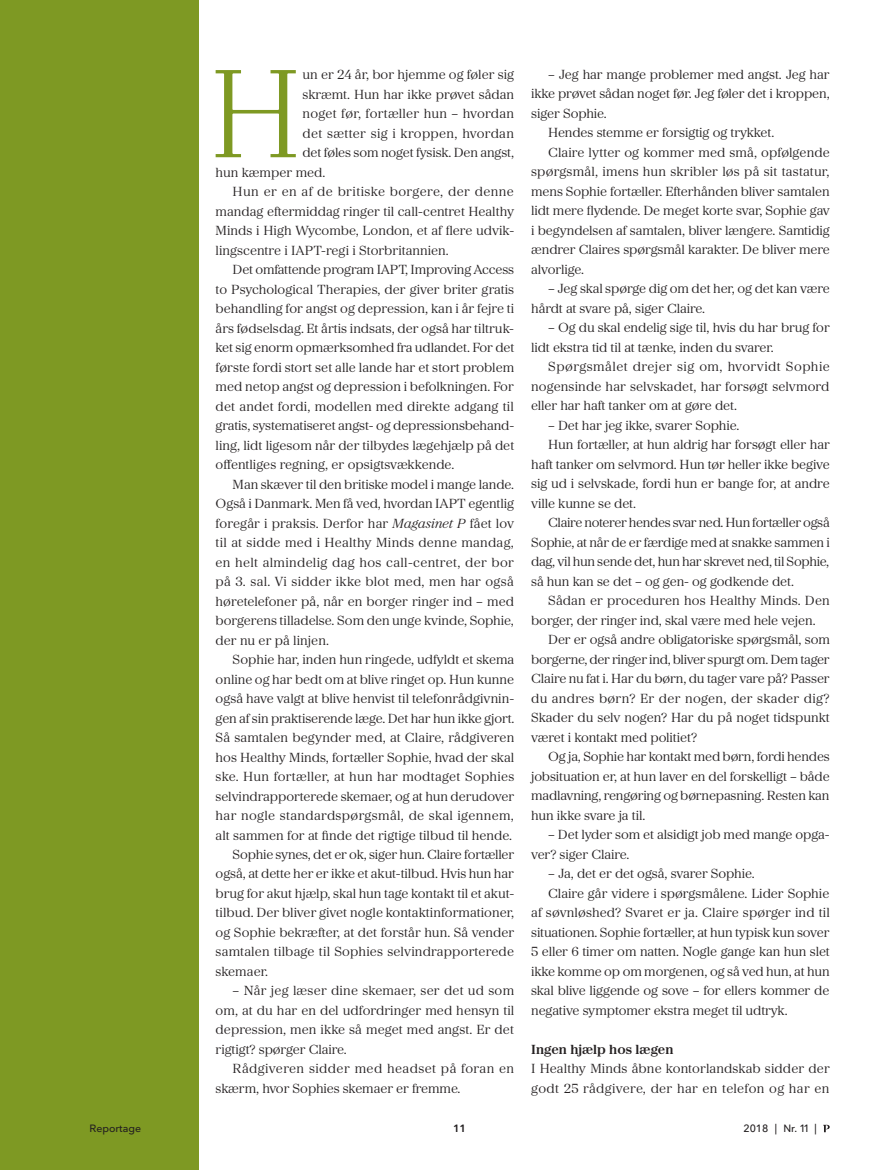
<style>
.page{position:relative;width:872px;height:1170px;background:#fff}
.page>*{position:absolute;margin:0;border:0;box-sizing:border-box;transform-origin:0 0}
.t1{font:300 128.25px "Italian Plate No 4 Expanded";color:#7e9923}
.t2{font:13.5px/19.5px "Italian Plate No 4 Expanded";letter-spacing:-.005em;color:#231f20}
.t3{font:13.5px/19.5px "Italian Plate No 4 Expanded";letter-spacing:.015em;color:#231f20}
.t4{font:13.5px "Italian Plate No 4 Expanded";letter-spacing:.025em;color:#231f20}
.t5{font:13.5px "Italian Plate No 4 Expanded";letter-spacing:.03em;color:#231f20}
.t6{font:13.5px "Italian Plate No 4 Expanded";letter-spacing:.02em;color:#231f20}
.t7{font:13.5px "Italian Plate No 4 Expanded";letter-spacing:.035em;color:#231f20}
.t8{font:700 13.5px "Italian Plate No 4 Expanded";letter-spacing:.005em;color:#231f20}
.t9{font:500 10.5px "Nationale";color:#231f20}
.t10{font:600 10.5px "Nationale";color:#231f20}
.s1{font-style:italic}
</style>
<div class="page">
<div style="left:0;top:0;width:198px;height:1170px;background:#7e9923"></div>
<svg style="left:823px;top:1125px;width:6px;height:7px"></svg>
<h1 class="t1" style="left:209px;top:65px;width:94px">H</h1>
<p class="t2" style="left:302px;top:66px;width:213px">un er 24 år, bor hjemme og føler sig</p>
<p class="t2" style="left:302px;top:86px;width:213px">skræmt. Hun har ikke prøvet sådan</p>
<p class="t4" style="left:302px;top:108px;width:213px">noget før, fortæller hun – hvordan</p>
<p class="t5" style="left:302px;top:128px;width:213px">det sætter sig i kroppen, hvordan</p>
<p class="t2" style="left:302px;top:144px;width:213px">det føles som noget fysisk. Den angst,</p>
<p class="t2" style="left:216px;top:164px;width:111px">hun kæmper med.</p>
<p class="t7" style="left:233px;top:186px;width:283px">Hun er en af de britiske borgere, der denne</p>
<p class="t2" style="left:216px;top:203px;width:300px">mandag eftermiddag ringer til call-centret Healthy</p>
<p class="t2" style="left:216px;top:222px;width:300px">Minds i High Wycombe, London, et af flere udvik-</p>
<p class="t2" style="left:216px;top:242px;width:235px">lingscentre i IAPT-regi i Storbritannien.</p>
<p class="t2" style="left:233px;top:261px;width:283px">Det omfattende program IAPT, Improving Access</p>
<p class="t2" style="left:216px;top:281px;width:300px">to Psychological Therapies, der giver briter gratis</p>
<p class="t2" style="left:216px;top:300px;width:300px">behandling for angst og depression, kan i år fejre ti</p>
<p class="t2" style="left:216px;top:320px;width:300px">års fødselsdag. Et årtis indsats, der også har tiltruk-</p>
<p class="t2" style="left:216px;top:339px;width:300px">ket sig enorm opmærksomhed fra udlandet. For det</p>
<p class="t2" style="left:216px;top:359px;width:300px">første fordi stort set alle lande har et stort problem</p>
<p class="t2" style="left:216px;top:378px;width:300px">med netop angst og depression i befolkningen. For</p>
<p class="t3" style="left:216px;top:398px;width:300px">det andet fordi, modellen med direkte adgang til</p>
<p class="t2" style="left:216px;top:417px;width:300px">gratis, systematiseret angst- og depressionsbehand-</p>
<p class="t2" style="left:216px;top:437px;width:300px">ling, lidt ligesom når der tilbydes lægehjælp på det</p>
<p class="t2" style="left:216px;top:456px;width:240px">offentliges regning, er opsigtsvækkende.</p>
<p class="t2" style="left:233px;top:476px;width:283px">Man skæver til den britiske model i mange lande.</p>
<p class="t2" style="left:216px;top:495px;width:300px">Også i Danmark. Men få ved, hvordan IAPT egentlig</p>
<p class="t3" style="left:216px;top:515px;width:300px">foregår i praksis. Derfor har <span class="s1">Magasinet P</span> fået lov</p>
<p class="t6" style="left:216px;top:537px;width:300px">til at sidde med i Healthy Minds denne mandag,</p>
<p class="t5" style="left:216px;top:557px;width:300px">en helt almindelig dag hos call-centret, der bor</p>
<p class="t4" style="left:216px;top:576px;width:300px">på 3. sal. Vi sidder ikke blot med, men har også</p>
<p class="t2" style="left:216px;top:593px;width:300px">høretelefoner på, når en borger ringer ind – med</p>
<p class="t2" style="left:216px;top:612px;width:300px">borgerens tilladelse. Som den unge kvinde, Sophie,</p>
<p class="t2" style="left:216px;top:632px;width:115px">der nu er på linjen.</p>
<p class="t2" style="left:233px;top:651px;width:283px">Sophie har, inden hun ringede, udfyldt et skema</p>
<p class="t2" style="left:216px;top:671px;width:300px">online og har bedt om at blive ringet op. Hun kunne</p>
<p class="t2" style="left:216px;top:690px;width:300px">også have valgt at blive henvist til telefonrådgivnin-</p>
<p class="t2" style="left:216px;top:710px;width:300px">gen af sin praktiserende læge. Det har hun ikke gjort.</p>
<p class="t3" style="left:216px;top:729px;width:300px">Så samtalen begynder med, at Claire, rådgiveren</p>
<p class="t2" style="left:216px;top:748px;width:300px">hos Healthy Minds, fortæller Sophie, hvad der skal</p>
<p class="t4" style="left:216px;top:771px;width:300px">ske. Hun fortæller, at hun har modtaget Sophies</p>
<p class="t2" style="left:216px;top:787px;width:300px">selvindrapporterede skemaer, og at hun derudover</p>
<p class="t5" style="left:216px;top:810px;width:300px">har nogle standardspørgsmål, de skal igennem,</p>
<p class="t2" style="left:216px;top:826px;width:298px">alt sammen for at finde det rigtige tilbud til hende.</p>
<p class="t2" style="left:233px;top:846px;width:283px">Sophie synes, det er ok, siger hun. Claire fortæller</p>
<p class="t2" style="left:216px;top:865px;width:300px">også, at dette her er ikke et akut-tilbud. Hvis hun har</p>
<p class="t2" style="left:216px;top:885px;width:300px">brug for akut hjælp, skal hun tage kontakt til et akut-</p>
<p class="t2" style="left:216px;top:904px;width:300px">tilbud. Der bliver givet nogle kontaktinformationer,</p>
<p class="t2" style="left:216px;top:924px;width:300px">og Sophie bekræfter, at det forstår hun. Så vender</p>
<p class="t3" style="left:216px;top:943px;width:300px">samtalen tilbage til Sophies selvindrapporterede</p>
<p class="t2" style="left:216px;top:963px;width:54px">skemaer.</p>
<p class="t2" style="left:216px;top:982px;width:300px;text-align:justify;text-indent:17px">– Når jeg læser dine skemaer, ser det ud som om, at du har en del udfordringer med hensyn til depression, men ikke så meget med angst. Er det rigtigt? spørger Claire.</p>
<p class="t2" style="left:216px;top:1060px;width:300px;text-indent:17px">Rådgiveren sidder med headset på foran en skærm, hvor Sophies skemaer er fremme.</p>
<p class="t2" style="left:548px;top:66px;width:283px">– Jeg har mange problemer med angst. Jeg har</p>
<p class="t2" style="left:531px;top:85px;width:300px">ikke prøvet sådan noget før. Jeg føler det i kroppen,</p>
<p class="t2" style="left:531px;top:105px;width:77px">siger Sophie.</p>
<p class="t2" style="left:548px;top:124px;width:228px">Hendes stemme er forsigtig og trykket.</p>
<p class="t2" style="left:548px;top:144px;width:283px">Claire lytter og kommer med små, opfølgende</p>
<p class="t3" style="left:531px;top:163px;width:300px">spørgsmål, imens hun skribler løs på sit tastatur,</p>
<p class="t2" style="left:531px;top:183px;width:300px">mens Sophie fortæller. Efterhånden bliver samtalen</p>
<p class="t2" style="left:531px;top:202px;width:300px">lidt mere flydende. De meget korte svar, Sophie gav</p>
<p class="t2" style="left:531px;top:222px;width:300px">i begyndelsen af samtalen, bliver længere. Samtidig</p>
<p class="t2" style="left:531px;top:241px;width:300px">ændrer Claires spørgsmål karakter. De bliver mere</p>
<p class="t2" style="left:531px;top:261px;width:54px">alvorlige.</p>
<p class="t2" style="left:531px;top:280px;width:300px;text-indent:17px">– Jeg skal spørge dig om det her, og det kan være hårdt at svare på, siger Claire.</p>
<p class="t2" style="left:531px;top:319px;width:300px;text-indent:17px">– Og du skal endelig sige til, hvis du har brug for lidt ekstra tid til at tænke, inden du svarer.</p>
<p class="t2" style="left:531px;top:358px;width:300px;text-align:justify;text-indent:17px">Spørgsmålet drejer sig om, hvorvidt Sophie nogensinde har selvskadet, har forsøgt selvmord eller har haft tanker om at gøre det.</p>
<p class="t2" style="left:548px;top:417px;width:193px">– Det har jeg ikke, svarer Sophie.</p>
<p class="t2" style="left:548px;top:436px;width:283px">Hun fortæller, at hun aldrig har forsøgt eller har</p>
<p class="t2" style="left:531px;top:456px;width:300px">haft tanker om selvmord. Hun tør heller ikke begive</p>
<p class="t2" style="left:531px;top:475px;width:300px">sig ud i selvskade, fordi hun er bange for, at andre</p>
<p class="t2" style="left:531px;top:495px;width:106px">ville kunne se det.</p>
<p class="t2" style="left:548px;top:514px;width:283px">Claire noterer hendes svar ned. Hun fortæller også</p>
<p class="t2" style="left:531px;top:534px;width:300px">Sophie, at når de er færdige med at snakke sammen i</p>
<p class="t2" style="left:531px;top:553px;width:300px">dag, vil hun sende det, hun har skrevet ned, til Sophie,</p>
<p class="t2" style="left:531px;top:573px;width:264px">så hun kan se det – og gen- og godkende det.</p>
<p class="t3" style="left:548px;top:592px;width:283px">Sådan er proceduren hos Healthy Minds. Den</p>
<p class="t2" style="left:531px;top:612px;width:286px">borger, der ringer ind, skal være med hele vejen.</p>
<p class="t2" style="left:548px;top:631px;width:283px">Der er også andre obligatoriske spørgsmål, som</p>
<p class="t2" style="left:531px;top:651px;width:300px">borgerne, der ringer ind, bliver spurgt om. Dem tager</p>
<p class="t2" style="left:531px;top:670px;width:300px">Claire nu fat i. Har du børn, du tager vare på? Passer</p>
<p class="t4" style="left:531px;top:693px;width:300px">du andres børn? Er der nogen, der skader dig?</p>
<p class="t2" style="left:531px;top:709px;width:300px">Skader du selv nogen? Har du på noget tidspunkt</p>
<p class="t2" style="left:531px;top:729px;width:167px">været i kontakt med politiet?</p>
<p class="t2" style="left:548px;top:748px;width:283px">Og ja, Sophie har kontakt med børn, fordi hendes</p>
<p class="t2" style="left:531px;top:768px;width:300px">jobsituation er, at hun laver en del forskelligt – både</p>
<p class="t2" style="left:531px;top:787px;width:300px">madlavning, rengøring og børnepasning. Resten kan</p>
<p class="t2" style="left:531px;top:807px;width:116px">hun ikke svare ja til.</p>
<p class="t2" style="left:531px;top:826px;width:300px;text-indent:17px">– Det lyder som et alsidigt job med mange opga&shy;ver? siger Claire.</p>
<p class="t2" style="left:548px;top:865px;width:208px">– Ja, det er det også, svarer Sophie.</p>
<p class="t2" style="left:548px;top:885px;width:282px">Claire går videre i spørgsmålene. Lider Sophie</p>
<p class="t2" style="left:531px;top:904px;width:300px">af søvnløshed? Svaret er ja. Claire spørger ind til</p>
<p class="t2" style="left:531px;top:924px;width:300px">situationen. Sophie fortæller, at hun typisk kun sover</p>
<p class="t2" style="left:531px;top:943px;width:300px">5 eller 6 timer om natten. Nogle gange kan hun slet</p>
<p class="t2" style="left:531px;top:963px;width:300px">ikke komme op om morgenen, og så ved hun, at hun</p>
<p class="t2" style="left:531px;top:982px;width:300px">skal blive liggende og sove – for ellers kommer de</p>
<p class="t2" style="left:531px;top:1002px;width:258px">negative symptomer ekstra meget til udtryk.</p>
<p class="t8" style="left:531px;top:1044px;width:144px">Ingen hjælp hos lægen</p>
<p class="t3" style="left:531px;top:1060px;width:300px">I Healthy Minds åbne kontorlandskab sidder der godt 25 rådgivere, der har en telefon og har en</p>
<p class="t9" style="left:90px;top:1124px;width:53px">Reportage</p>
<p class="t10" style="left:453px;top:1124px;width:15px">11</p>
<p class="t9" style="left:743px;top:1124px;width:76px">2018 | Nr. 11 |</p>
</div>
